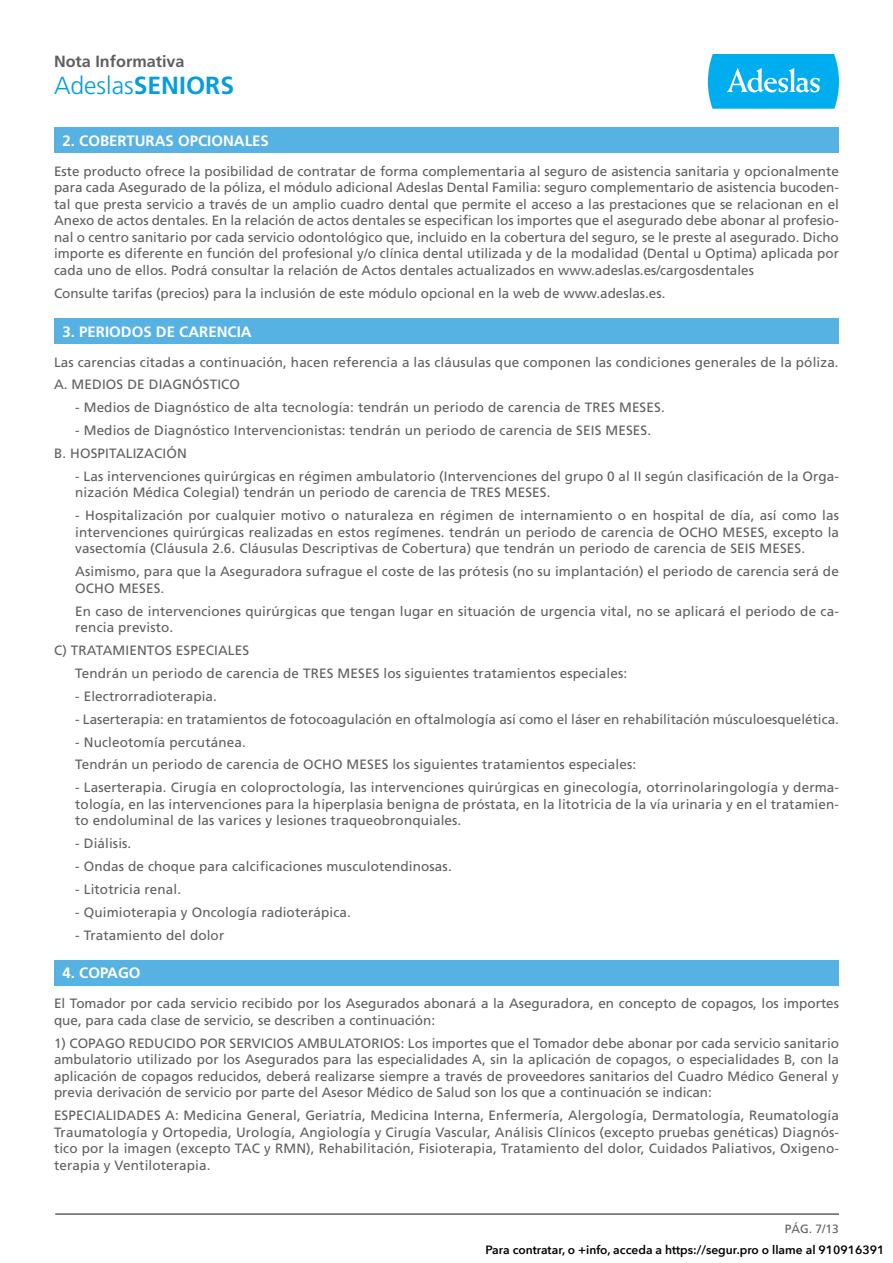
<style>
.page{position:relative;width:893px;height:1263px;background:#fff}
.page>*{position:absolute;margin:0;border:0;box-sizing:border-box;transform-origin:0 0}
.t1{font:300 24.75px "Frutiger";color:#069ddc}
.t2{font:700 16.2px "Frutiger";color:#5f5f62}
.t3{font:700 15px "Frutiger";color:#fff}
.t4{font:13.5px/16.5px "Frutiger";letter-spacing:.01em;color:#5f5f62}
.t5{font:600 12px "Avenir Next";color:#000}
.t6{font:12px "Frutiger";color:#5f5f62}
.s1{font-weight:700}
</style>
<div class="page">
<div style="left:54px;top:128px;width:785px;height:25px;background:#57b2e4"></div>
<div style="left:54px;top:318px;width:785px;height:26px;background:#57b2e4"></div>
<div style="left:54px;top:960px;width:785px;height:25px;background:#57b2e4"></div>
<svg style="left:708px;top:54px;width:131px;height:55px;background:#20b8f0"></svg>
<hr style="left:55px;top:1213px;width:784px;height:2px;background:#5f5f62">
<p class="t2" style="left:54px;top:51px;width:132px">Nota Informativa</p>
<h1 class="t1" style="left:54px;top:71px;width:182px">Adeslas<span class="s1">SENIORS</span></h1>
<p class="t3" style="left:63px;top:132px;width:208px">2. COBERTURAS OPCIONALES</p>
<p class="t4" style="left:54px;top:163px;width:786px;text-align:justify">Este producto ofrece la posibilidad de contratar de forma complementaria al seguro de asistencia sanitaria y opcionalmente para cada Asegurado de la póliza, el módulo adicional Adeslas Dental Familia: seguro complementario de asistencia bucoden&shy;tal que presta servicio a través de un amplio cuadro dental que permite el acceso a las prestaciones que se relacionan en el Anexo de actos dentales. En la relación de actos dentales se especifican los importes que el asegurado debe abonar al profesio&shy;nal o centro sanitario por cada servicio odontológico que, incluido en la cobertura del seguro, se le preste al asegurado. Dicho importe es diferente en función del profesional y/o clínica dental utilizada y de la modalidad (Dental u Optima) aplicada por cada uno de ellos. Podrá consultar la relación de Actos dentales actualizados en www.adeslas.es/cargosdentales</p>
<p class="t4" style="left:54px;top:285px;width:613px">Consulte tarifas (precios) para la inclusión de este módulo opcional en la web de www.adeslas.es.</p>
<p class="t3" style="left:63px;top:323px;width:191px">3. PERIODOS DE CARENCIA</p>
<p class="t4" style="left:54px;top:350px;width:786px;line-height:23px">Las carencias citadas a continuación, hacen referencia a las cláusulas que componen las condiciones generales de la póliza.<br>A. MEDIOS DE DIAGNÓSTICO</p>
<p class="t4" style="left:75px;top:399px;width:591px">- Medios de Diagnóstico de alta tecnología: tendrán un periodo de carencia de TRES MESES.</p>
<p class="t4" style="left:54px;top:419px;width:599px;line-height:23px;text-indent:21px">- Medios de Diagnóstico Intervencionistas: tendrán un periodo de carencia de SEIS MESES.<br>B. HOSPITALIZACIÓN</p>
<p class="t4" style="left:75px;top:468px;width:765px">- Las intervenciones quirúrgicas en régimen ambulatorio (Intervenciones del grupo 0 al II según clasificación de la Orga&shy;nización Médica Colegial) tendrán un periodo de carencia de TRES MESES.</p>
<p class="t4" style="left:75px;top:507px;width:765px;text-align:justify">- Hospitalización por cualquier motivo o naturaleza en régimen de internamiento o en hospital de día, así como las intervenciones quirúrgicas realizadas en estos regímenes. tendrán un periodo de carencia de OCHO MESES, excepto la vasectomía (Cláusula 2.6. Cláusulas Descriptivas de Cobertura) que tendrán un periodo de carencia de SEIS MESES.</p>
<p class="t4" style="left:75px;top:563px;width:765px">Asimismo, para que la Aseguradora sufrague el coste de las prótesis (no su implantación) el periodo de carencia será de<br>OCHO MESES.</p>
<p class="t4" style="left:75px;top:602px;width:765px">En caso de intervenciones quirúrgicas que tengan lugar en situación de urgencia vital, no se aplicará el periodo de ca&shy;rencia previsto.</p>
<p class="t4" style="left:75px;top:639px;width:553px;line-height:23px;text-indent:-21px">C) TRATAMIENTOS ESPECIALES<br>Tendrán un periodo de carencia de TRES MESES los siguientes tratamientos especiales:</p>
<p class="t4" style="left:75px;top:688px;width:143px">- Electrorradioterapia.</p>
<p class="t4" style="left:75px;top:710px;width:765px">- Laserterapia: en tratamientos de fotocoagulación en oftalmología así como el láser en rehabilitación músculoesquelética.</p>
<p class="t4" style="left:75px;top:730px;width:562px;line-height:23px">- Nucleotomía percutánea.<br>Tendrán un periodo de carencia de OCHO MESES los siguientes tratamientos especiales:</p>
<p class="t4" style="left:75px;top:779px;width:765px;text-align:justify">- Laserterapia. Cirugía en coloproctología, las intervenciones quirúrgicas en ginecología, otorrinolaringología y derma&shy;tología, en las intervenciones para la hiperplasia benigna de próstata, en la litotricia de la vía urinaria y en el tratamien&shy;to endoluminal de las varices y lesiones traqueobronquiales.</p>
<p class="t4" style="left:75px;top:835px;width:58px">- Diálisis.</p>
<p class="t4" style="left:75px;top:858px;width:378px">- Ondas de choque para calcificaciones musculotendinosas.</p>
<p class="t4" style="left:75px;top:881px;width:107px">- Litotricia renal.</p>
<p class="t4" style="left:75px;top:904px;width:277px">- Quimioterapia y Oncología radioterápica.</p>
<p class="t4" style="left:75px;top:927px;width:151px">- Tratamiento del dolor</p>
<p class="t3" style="left:63px;top:964px;width:80px">4. COPAGO</p>
<p class="t4" style="left:54px;top:995px;width:786px">El Tomador por cada servicio recibido por los Asegurados abonará a la Aseguradora, en concepto de copagos, los importes que, para cada clase de servicio, se describen a continuación:</p>
<p class="t4" style="left:54px;top:1034px;width:787px;text-align:justify">1) COPAGO REDUCIDO POR SERVICIOS AMBULATORIOS: Los importes que el Tomador debe abonar por cada servicio sanitario ambulatorio utilizado por los Asegurados para las especialidades A, sin la aplicación de copagos, o especialidades B, con la aplicación de copagos reducidos, deberá realizarse siempre a través de proveedores sanitarios del Cuadro Médico General y previa derivación de servicio por parte del Asesor Médico de Salud son los que a continuación se indican:</p>
<p class="t4" style="left:54px;top:1107px;width:786px;text-align:justify">ESPECIALIDADES A: Medicina General, Geriatría, Medicina Interna, Enfermería, Alergología, Dermatología, Reumatología Traumatología y Ortopedia, Urología, Angiología y Cirugía Vascular, Análisis Clínicos (excepto pruebas genéticas) Diagnós&shy;tico por la imagen (excepto TAC y RMN), Rehabilitación, Fisioterapia, Tratamiento del dolor, Cuidados Paliativos, Oxigeno&shy;terapia y Ventiloterapia.</p>
<p class="t6" style="left:785px;top:1221px;width:56px">PÁG. 7/13</p>
<p class="t5" style="left:486px;top:1242px;width:400px">Para contratar, o +info, acceda a https://segur.pro o llame al 910916391</p>
</div>
